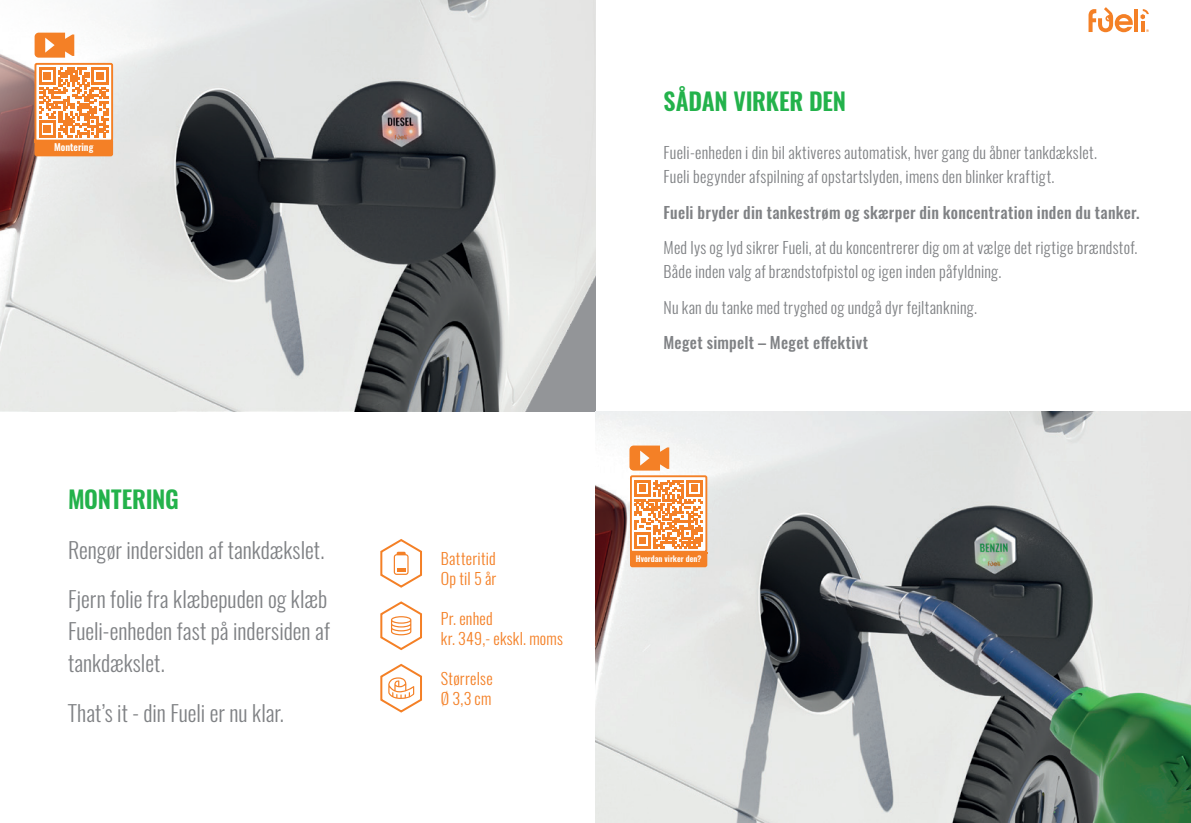
<style>
.page{position:relative;width:1191px;height:823px;background:#fff}
.page>*{position:absolute;margin:0;border:0;box-sizing:border-box;transform-origin:0 0}
.t1{font:600 24px "Oswald";letter-spacing:-.005em;color:#23b24b}
.t2{font:300 22px/32px "Oswald";color:#808285;text-align:justify}
.t3{font:300 16px/24px "Oswald";letter-spacing:.015em;color:#808285}
.t4{font:500 16px "Oswald";letter-spacing:.015em;color:#808285}
.t5{font:300 16px/20px "Oswald";letter-spacing:.02em;color:#f48026}
.t6{font:600 9.6px "Oswald";color:#fff}
.t7{font:600 8.2px "Oswald";color:#fff}
</style>
<div class="page">
<img style="left:0;top:0;width:595px;height:411px">
<svg style="left:0;top:0;width:207px;height:207px"></svg>
<img style="left:595px;top:411px;width:596px;height:411px">
<svg style="left:1088px;top:7px;width:61px;height:26px"></svg>
<svg style="left:380px;top:601px;width:42px;height:50px"></svg>
<svg style="left:380px;top:663px;width:42px;height:50px"></svg>
<svg style="left:380px;top:539px;width:42px;height:49px"></svg>
<div style="left:631px;top:476px;width:75px;height:75px;background:#fff"></div>
<div style="left:630px;top:475px;width:77px;height:77px;border:2px solid #f48026"></div>
<svg style="left:630px;top:480px;width:77px;height:87px"></svg>
<div style="left:35px;top:64px;width:77px;height:76px;background:linear-gradient(to right,#fff,#fff)"></div>
<div style="left:34px;top:63px;width:79px;height:78px;border:2px solid #f48026"></div>
<svg style="left:34px;top:68px;width:79px;height:88px"></svg>
<svg style="left:35px;top:33px;width:39px;height:25px"></svg>
<svg style="left:629px;top:445px;width:40px;height:25px"></svg>
<p class="t6" style="left:54px;top:140px;width:41px">Montering</p>
<h1 class="t1" style="left:68px;top:482px;width:112px">MONTERING</h1>
<h2 class="t2" style="left:68px;top:534px;width:258px">Rengør indersiden af tankdækslet.</h2>
<h2 class="t2" style="left:68px;top:583px;width:263px">Fjern folie fra klæbepuden og klæb Fueli-enheden fast på indersiden af tankdækslet.</h2>
<h2 class="t2" style="left:68px;top:696px;width:217px">That’s it - din Fueli er nu klar.</h2>
<h1 class="t1" style="left:663px;top:85px;width:184px">SÅDAN VIRKER DEN</h1>
<p class="t3" style="left:663px;top:141px;width:435px">Fueli-enheden i din bil aktiveres automatisk, hver gang du åbner tankdækslet.<br>Fueli begynder afspilning af opstartslyden, imens den blinker kraftigt.</p>
<p class="t4" style="left:663px;top:201px;width:477px">Fueli bryder din tankestrøm og skærper din koncentration inden du tanker.</p>
<p class="t3" style="left:663px;top:235px;width:475px">Med lys og lyd sikrer Fueli, at du koncentrerer dig om at vælge det rigtige brændstof.<br>Både inden valg af brændstofpistol og igen inden påfyldning.</p>
<p class="t3" style="left:663px;top:295px;width:315px">Nu kan du tanke med tryghed og undgå dyr fejltankning.</p>
<p class="t4" style="left:663px;top:331px;width:206px">Meget simpelt – Meget effektivt</p>
<p class="t5" style="left:441px;top:548px;width:57px">Batteritid<br>Op til 5 år</p>
<p class="t5" style="left:441px;top:608px;width:124px">Pr. enhed<br>kr. 349,- ekskl. moms</p>
<p class="t5" style="left:441px;top:668px;width:53px">Størrelse<br>Ø 3,3 cm</p>
<p class="t7" style="left:636px;top:552px;width:67px">Hvordan virker den?</p>
</div>
